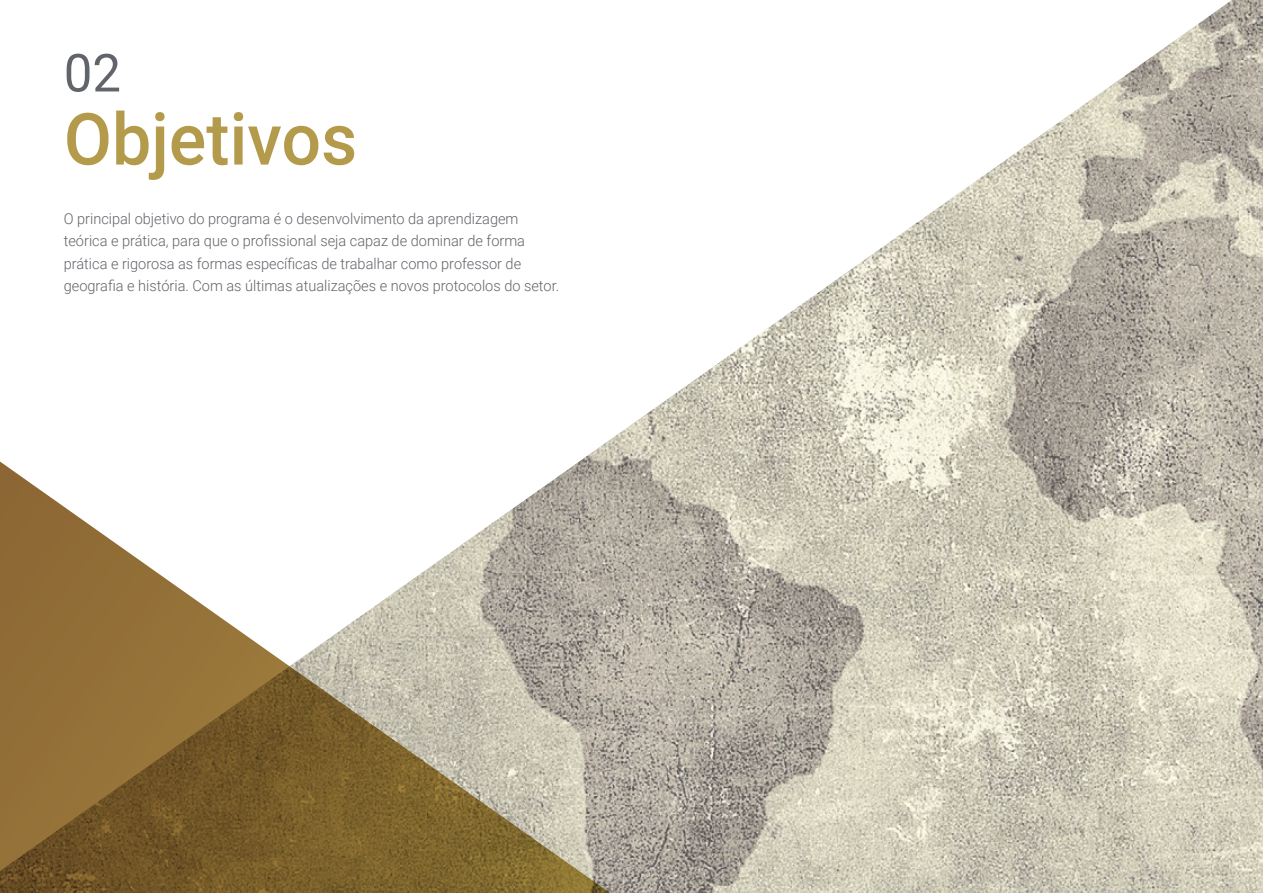
<style>
.page{position:relative;width:1263px;height:893px;background:#fff}
.page>*{position:absolute;margin:0;border:0;box-sizing:border-box;transform-origin:0 0}
.t1{font:500 72px "Roboto";color:#b39b4b}
.t2{font:52.5px "Roboto";color:#61646a}
.t3{font:300 15px/22.5px "Roboto";color:#61646a}
</style>
<div class="page">
<img style="left:601px;top:0;width:662px;height:893px">
<svg style="left:0;top:446px;width:640px;height:447px"></svg>
<h2 class="t2" style="left:64px;top:36px;width:59px">02</h2>
<h1 class="t1" style="left:64px;top:89px;width:295px">Objetivos</h1>
<p class="t3" style="left:64px;top:207px;width:497px">O principal objetivo do programa é o desenvolvimento da aprendizagem teórica e prática, para que o profissional seja capaz de dominar de forma prática e rigorosa as formas específicas de trabalhar como professor de geografia e história. Com as últimas atualizações e novos protocolos do setor.</p>
</div>
